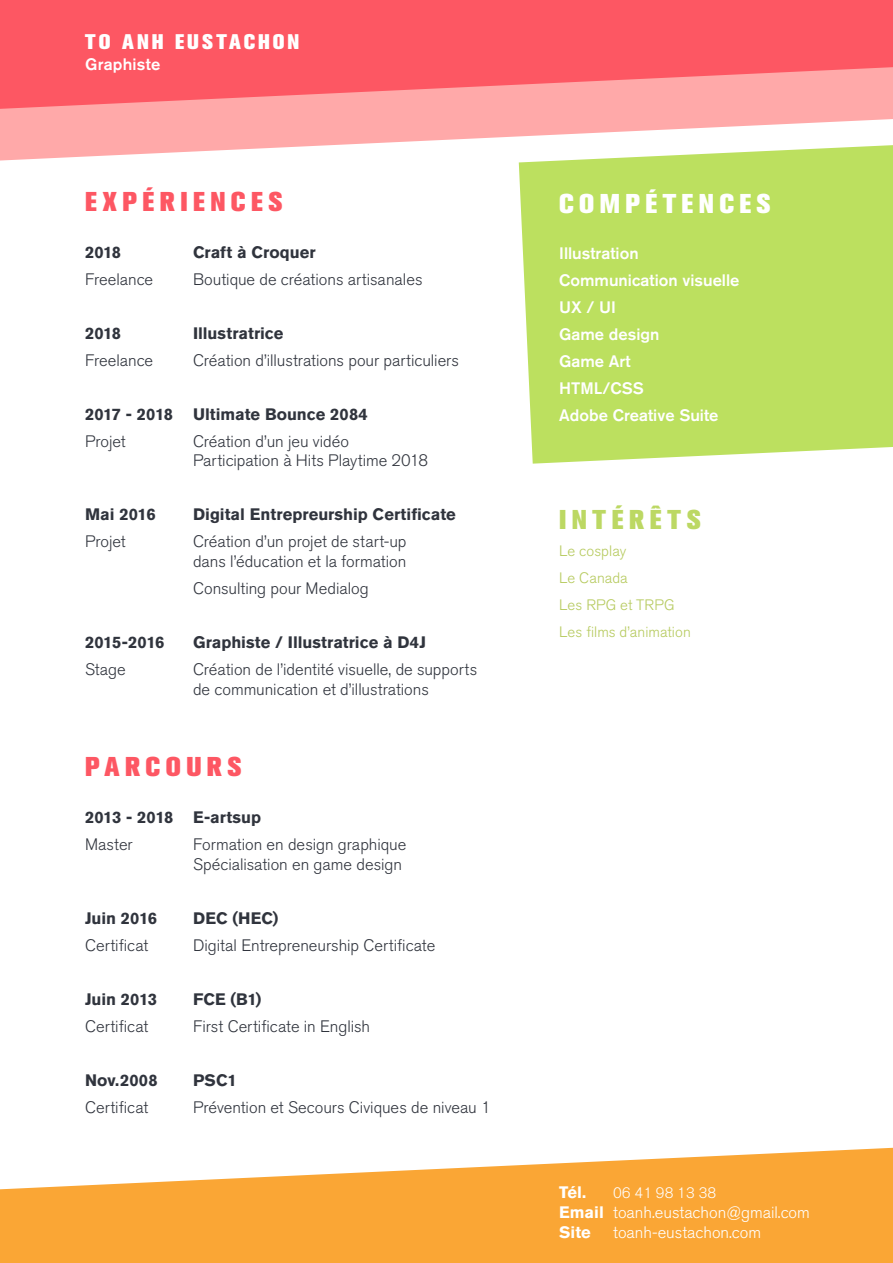
<style>
.page{position:relative;width:893px;height:1263px;background:#fff}
.page>*{position:absolute;margin:0;border:0;box-sizing:border-box;transform-origin:0 0}
.t1{font:800 27px "Akzidenz Grotesk BQ";letter-spacing:.2em;color:#fd5763}
.t2{font:800 27px "Akzidenz Grotesk BQ";letter-spacing:.2em;color:#fff}
.t3{font:800 27px "Akzidenz Grotesk BQ";letter-spacing:.21em;color:#bcd863}
.t4{font:800 21px "Akzidenz Grotesk BQ";letter-spacing:.14em;color:#fff}
.t5{font:300 16.5px/19.8px "Akzidenz Grotesk BQ";color:#30343d}
.t6{font:700 16.5px "Akzidenz Grotesk BQ";color:#30343d}
.t7{font:500 16.5px/27px "Akzidenz Grotesk BQ";color:#fff}
.t8{font:300 16.5px/19.6px "Akzidenz Grotesk BQ";color:#fff}
.t9{font:700 16.5px "Akzidenz Grotesk BQ";letter-spacing:-.025em;color:#30343d}
.t10{font:700 16.5px "Akzidenz Grotesk BQ";color:#fff}
.t11{font:300 15px/27px "Akzidenz Grotesk BQ";color:#b6ca5e}
.t12{font:300 15px "Akzidenz Grotesk BQ";color:#fff}
.s1{font-weight:700}
</style>
<div class="page">
<svg style="left:0;top:109px;width:893px;height:52px;fill:#ffa9a9"></svg>
<svg style="left:0;top:0;width:893px;height:109px;background:#fd6670"></svg>
<svg style="left:0;top:1148px;width:893px;height:115px;fill:#faa635"></svg>
<svg style="left:519px;top:145px;width:374px;height:319px;background:#c0e26a"></svg>
<p class="t4" style="left:85px;top:30px;width:216px">TO ANH EUSTACHON</p>
<p class="t7" style="left:85px;top:51px;width:77px">Graphiste</p>
<h1 class="t1" style="left:85px;top:186px;width:199px">EXPÉRIENCES</h1>
<p class="t6" style="left:85px;top:242px;width:38px">2018</p>
<p class="t6" style="left:193px;top:242px;width:124px">Craft à Croquer</p>
<p class="t5" style="left:85px;top:269px;width:70px">Freelance</p>
<p class="t5" style="left:193px;top:269px;width:231px">Boutique de créations artisanales</p>
<p class="t6" style="left:85px;top:323px;width:38px">2018</p>
<p class="t6" style="left:193px;top:323px;width:92px">Illustratrice</p>
<p class="t5" style="left:85px;top:350px;width:70px">Freelance</p>
<p class="t5" style="left:193px;top:350px;width:268px">Création d’illustrations pour particuliers</p>
<p class="t6" style="left:85px;top:404px;width:284px">2017 - 2018 Ultimate Bounce 2084</p>
<p class="t5" style="left:85px;top:431px;width:42px">Projet</p>
<p class="t5" style="left:193px;top:431px;width:236px">Création d’un jeu vidéo<br>Participation à Hits Playtime 2018</p>
<p class="t6" style="left:85px;top:505px;width:72px">Mai 2016</p>
<p class="t6" style="left:193px;top:505px;width:264px">Digital Entrepreurship Certificate</p>
<p class="t5" style="left:85px;top:532px;width:42px">Projet</p>
<p class="t5" style="left:193px;top:532px;width:215px">Création d’un projet de start-up dans l’éducation et la formation</p>
<p class="t5" style="left:193px;top:579px;width:177px">Consulting pour Medialog</p>
<p class="t9" style="left:85px;top:633px;width:81px">2015-2016</p>
<p class="t6" style="left:193px;top:633px;width:235px">Graphiste / Illustratrice à D4J</p>
<p class="t5" style="left:85px;top:660px;width:42px">Stage</p>
<p class="t5" style="left:193px;top:660px;width:286px">Création de l’identité visuelle, de supports de communication et d’illustrations</p>
<h1 class="t1" style="left:85px;top:751px;width:158px">PARCOURS</h1>
<p class="t6" style="left:85px;top:807px;width:177px">2013 - 2018 E-artsup</p>
<p class="t5" style="left:85px;top:834px;width:49px">Master</p>
<p class="t5" style="left:193px;top:834px;width:215px">Formation en design graphique<br>Spécialisation en game design</p>
<p class="t6" style="left:85px;top:908px;width:74px">Juin 2016</p>
<p class="t6" style="left:193px;top:908px;width:87px">DEC (HEC)</p>
<p class="t5" style="left:85px;top:935px;width:65px">Certificat</p>
<p class="t5" style="left:193px;top:935px;width:244px">Digital Entrepreneurship Certificate</p>
<p class="t6" style="left:85px;top:989px;width:74px">Juin 2013</p>
<p class="t6" style="left:193px;top:989px;width:70px">FCE (B1)</p>
<p class="t5" style="left:85px;top:1016px;width:65px">Certificat</p>
<p class="t5" style="left:193px;top:1016px;width:179px">First Certificate in English</p>
<p class="t6" style="left:85px;top:1070px;width:74px">Nov.2008</p>
<p class="t6" style="left:193px;top:1070px;width:45px">PSC1</p>
<p class="t5" style="left:85px;top:1097px;width:65px">Certificat</p>
<p class="t5" style="left:193px;top:1097px;width:299px">Prévention et Secours Civiques de niveau 1</p>
<h1 class="t2" style="left:559px;top:187px;width:213px">COMPÉTENCES</h1>
<p class="t7" style="left:559px;top:240px;width:182px">Illustration<br>Communication visuelle<br>UX / UI<br>Game design<br>Game Art<br>HTML/CSS<br>Adobe Creative Suite</p>
<h1 class="t3" style="left:559px;top:504px;width:143px">INTÉRÊTS</h1>
<p class="t11" style="left:559px;top:538px;width:133px">Le cosplay<br>Le Canada<br>Les RPG et TRPG<br>Les films d’animation</p>
<p class="t10" style="left:559px;top:1183px;width:28px">Tél.</p>
<p class="t12" style="left:613px;top:1184px;width:104px">06 41 98 13 38</p>
<p class="t8" style="left:559px;top:1203px;width:252px"><span class="s1">Email</span> toanh.eustachon@gmail.com<br><span class="s1">Site</span></p>
<p class="t8" style="left:613px;top:1222px;width:149px">toanh-eustachon.com</p>
</div>
